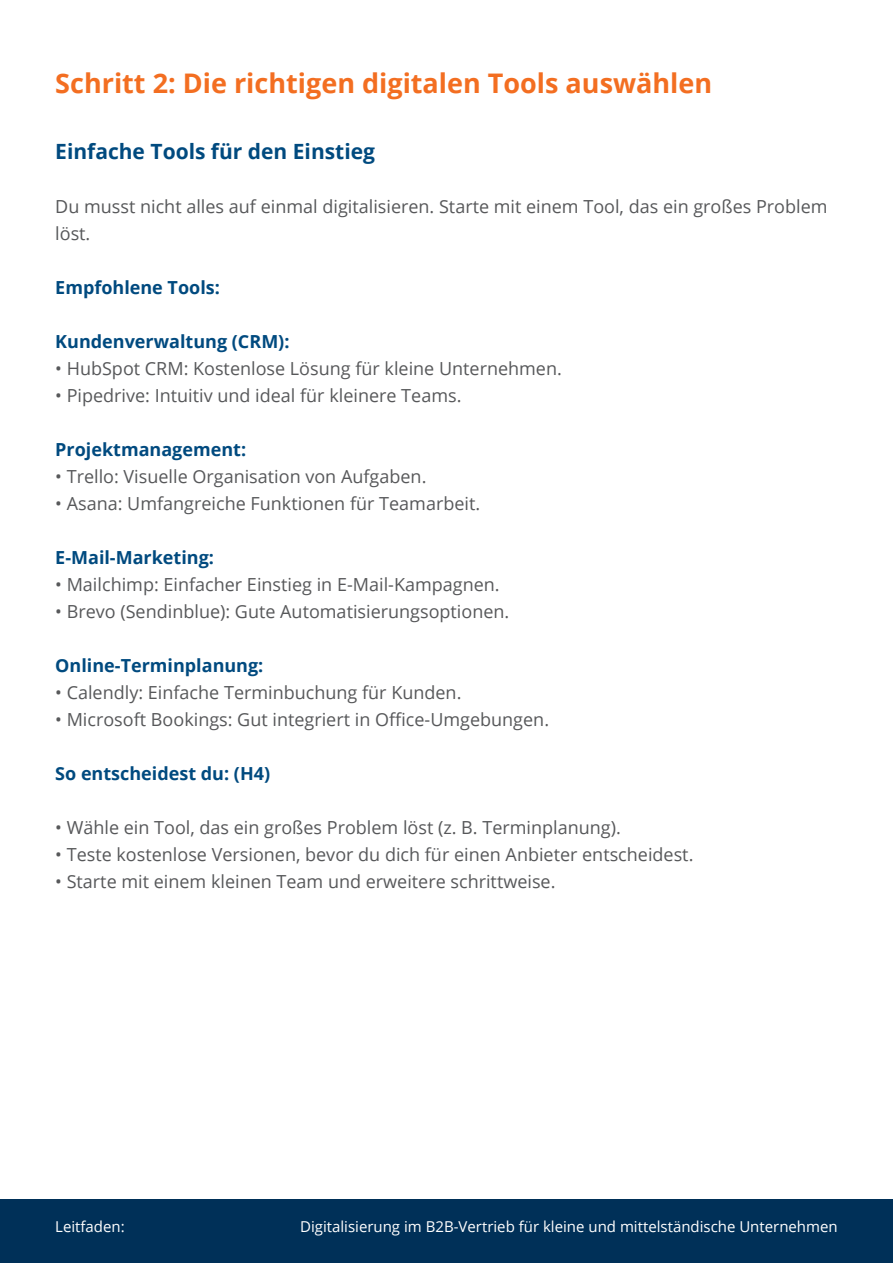
<style>
.page{position:relative;width:893px;height:1263px;background:#fff}
.page>*{position:absolute;margin:0;border:0;box-sizing:border-box;transform-origin:0 0}
.t1{font:700 27px "Open Sans";color:#f36e21}
.t2{font:700 21px "Open Sans";color:#004a7f}
.t3{font:18px/27px "Open Sans";color:#57585a}
.t4{font:700 18px "Open Sans";color:#004a7f}
.t5{font:15px "Open Sans";color:#fff}
</style>
<div class="page">
<div style="left:0;top:1199px;width:893px;height:64px;background:#003058"></div>
<h1 class="t1" style="left:55px;top:64px;width:658px">Schritt 2: Die richtigen digitalen Tools auswählen</h1>
<p class="t2" style="left:55px;top:136px;width:321px">Einfache Tools für den Einstieg</p>
<p class="t3" style="left:55px;top:192px;width:774px">Du musst nicht alles auf einmal digitalisieren. Starte mit einem Tool, das ein großes Problem löst.</p>
<p class="t4" style="left:55px;top:275px;width:166px">Empfohlene Tools:</p>
<p class="t4" style="left:55px;top:329px;width:236px">Kundenverwaltung (CRM):</p>
<p class="t3" style="left:55px;top:354px;width:508px">• HubSpot CRM: Kostenlose Lösung für kleine Unternehmen.</p>
<p class="t3" style="left:55px;top:381px;width:408px">• Pipedrive: Intuitiv und ideal für kleinere Teams.</p>
<p class="t4" style="left:55px;top:437px;width:192px">Projektmanagement:</p>
<p class="t3" style="left:55px;top:462px;width:373px">• Trello: Visuelle Organisation von Aufgaben.</p>
<p class="t3" style="left:55px;top:489px;width:426px">• Asana: Umfangreiche Funktionen für Teamarbeit.</p>
<p class="t4" style="left:55px;top:545px;width:160px">E-Mail-Marketing:</p>
<p class="t3" style="left:55px;top:570px;width:446px">• Mailchimp: Einfacher Einstieg in E-Mail-Kampagnen.</p>
<p class="t3" style="left:55px;top:597px;width:456px">• Brevo (Sendinblue): Gute Automatisierungsoptionen.</p>
<p class="t4" style="left:55px;top:653px;width:210px">Online-Terminplanung:</p>
<p class="t3" style="left:55px;top:678px;width:408px">• Calendly: Einfache Terminbuchung für Kunden.</p>
<p class="t3" style="left:55px;top:705px;width:495px">• Microsoft Bookings: Gut integriert in Office-Umgebungen.</p>
<p class="t4" style="left:55px;top:761px;width:216px">So entscheidest du: (H4)</p>
<p class="t3" style="left:55px;top:813px;width:567px">• Wähle ein Tool, das ein großes Problem löst (z. B. Terminplanung).</p>
<p class="t3" style="left:55px;top:840px;width:640px">• Teste kostenlose Versionen, bevor du dich für einen Anbieter entscheidest.</p>
<p class="t3" style="left:55px;top:867px;width:502px">• Starte mit einem kleinen Team und erweitere schrittweise.</p>
<p class="t5" style="left:55px;top:1216px;width:71px">Leitfaden:</p>
<p class="t5" style="left:300px;top:1216px;width:539px">Digitalisierung im B2B-Vertrieb für kleine und mittelständische Unternehmen</p>
</div>
